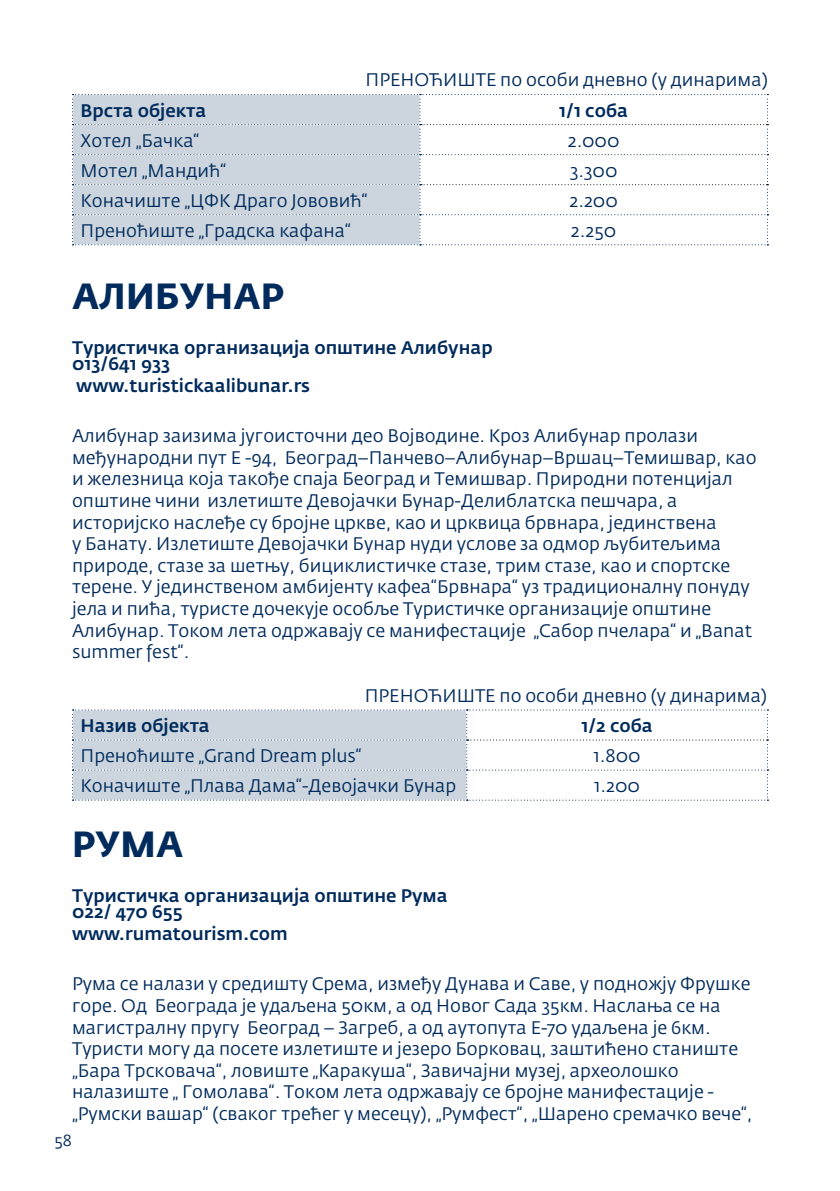
<style>
.page{position:relative;width:840px;height:1191px;background:#fff}
.page>*{position:absolute;margin:0;border:0;box-sizing:border-box;transform-origin:0 0}
.t1{font:700 36px "Fedra Sans Pro";letter-spacing:.01em;color:#002b5c}
.t2{font:18px/21.6px "Fedra Sans Pro";color:#002b5c}
.t3{font:500 18px/16px "Fedra Sans Pro";color:#002b5c}
.t4{font:16px "Fedra Sans Pro";color:#002b5c}
</style>
<div class="page">
<svg style="left:72px;top:94px;width:696px;height:151px"></svg>
<svg style="left:72px;top:709px;width:696px;height:91px"></svg>
<p class="t2" style="left:365px;top:69px;width:403px">ПРЕНОЋИШТЕ по особи дневно (у динарима)</p>
<p class="t3" style="left:80px;top:102px;width:127px">Врста објекта</p>
<p class="t3" style="left:559px;top:102px;width:70px">1/1 соба</p>
<p class="t2" style="left:80px;top:130px;width:120px">Хотел „Бачка“</p>
<p class="t2" style="left:567px;top:130px;width:53px">2.000</p>
<p class="t2" style="left:80px;top:160px;width:147px">Мотел „Мандић“</p>
<p class="t2" style="left:569px;top:160px;width:49px">3.300</p>
<p class="t2" style="left:80px;top:190px;width:288px">Коначиште „ЦФК Драго Јововић“</p>
<p class="t2" style="left:569px;top:190px;width:50px">2.200</p>
<p class="t2" style="left:80px;top:220px;width:272px">Преноћиште „Градска кафана“</p>
<p class="t2" style="left:570px;top:220px;width:47px">2.250</p>
<h1 class="t1" style="left:72px;top:274px;width:213px">АЛИБУНАР</h1>
<p class="t3" style="left:72px;top:340px;width:422px">Туристичка организација општине Алибунар<br>013/641 933</p>
<p class="t3" style="left:76px;top:377px;width:235px">www.turistickaalibunar.rs</p>
<p class="t2" style="left:72px;top:425px;width:685px">Алибунар заизима југоисточни део Војводине. Кроз Алибунар пролази међународни пут Е -94, Београд–Панчево–Алибунар–Вршац–Темишвар, као и железница која такође спаја Београд и Темишвар. Природни потенцијал општине чини излетиште Девојачки Бунар-Делиблатска пешчара, а историјско наслеђе су бројне цркве, као и црквица брвнара, јединствена<br>у Банату. Излетиште Девојачки Бунар нуди услове за одмор љубитељима природе, стазе за шетњу, бициклистичке стазе, трим стазе, као и спортске терене. У јединственом амбијенту кафеа“Брвнара“ уз традиционалну понуду јела и пића, туристе дочекује особље Туристичке организације општине Алибунар. Током лета одржавају се манифестације „Сабор пчелара“ и „Banat summer fest“.</p>
<p class="t2" style="left:364px;top:684px;width:403px">ПРЕНОЋИШТЕ по особи дневно (у динарима)</p>
<p class="t3" style="left:80px;top:717px;width:131px">Назив објекта</p>
<p class="t3" style="left:581px;top:717px;width:73px">1/2 соба</p>
<p class="t2" style="left:80px;top:745px;width:282px">Преноћиште „Grand Dream plus“</p>
<p class="t2" style="left:593px;top:745px;width:49px">1.800</p>
<p class="t2" style="left:80px;top:775px;width:377px">Коначиште „Плава Дама“-Девојачки Бунар</p>
<p class="t2" style="left:593px;top:775px;width:47px">1.200</p>
<h1 class="t1" style="left:72px;top:822px;width:112px">РУМА</h1>
<p class="t3" style="left:72px;top:888px;width:377px">Туристичка организација општине Рума<br>022/ 470 655</p>
<p class="t3" style="left:72px;top:925px;width:217px">www.rumatourism.com</p>
<p class="t2" style="left:72px;top:973px;width:681px">Рума се налази у средишту Срема, између Дунава и Саве, у подножју Фрушке горе. Од Београда је удаљена 50км, а од Новог Сада 35км. Наслања се на магистралну пругу Београд – Загреб, а од аутопута Е-70 удаљена је 6км.<br>Туристи могу да посете излетиште и језеро Борковац, заштићено станиште „Бара Трсковача“, ловиште „Каракуша“, Завичајни музеј, археолошко налазиште „ Гомолава“. Током лета одржавају се бројне манифестације - „Румски вашар“ (сваког трећег у месецу), „Румфест“, „Шарено сремачко вече“,</p>
<p class="t4" style="left:54px;top:1130px;width:19px">58</p>
</div>
